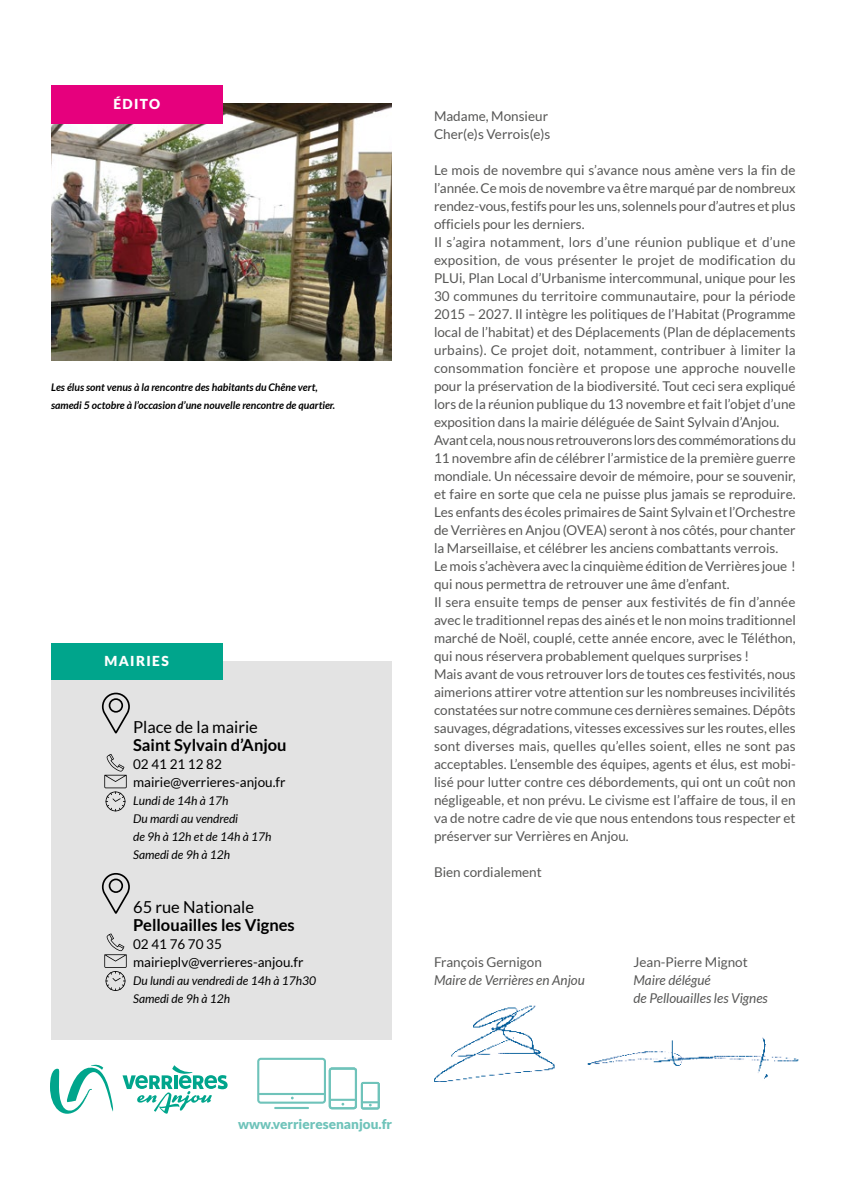
<style>
.page{position:relative;width:851px;height:1191px;background:#fff}
.page>*{position:absolute;margin:0;border:0;box-sizing:border-box;transform-origin:0 0}
.t1{font:700 16.5px "Lato";color:#000}
.t2{font:16.5px "Lato";color:#000}
.t3{font:900 13.8px "Lato";letter-spacing:.1em;color:#fff}
.t4{font:13.5px/18px "Lato";color:#575756}
.t5{font:13.5px/18px "Lato";color:#000}
.t6{font:italic 13.5px/18px "Lato";color:#575756}
.t7{font:900 13.5px "Lato";color:#6fc3ba}
.t8{font:italic 12px/18px "Lato";color:#000}
.t9{font:italic 700 10.5px/18px "Lato";color:#000}
</style>
<div class="page">
<img style="left:51px;top:103px;width:340px;height:257px">
<img style="left:434px;top:1005px;width:121px;height:77px">
<svg style="left:257px;top:1057px;width:122px;height:52px"></svg>
<svg style="left:122px;top:1065px;width:105px;height:49px"></svg>
<svg style="left:50px;top:1064px;width:63px;height:50px"></svg>
<div style="left:51px;top:661px;width:340px;height:378px;background:#e3e3e3"></div>
<div style="left:51px;top:643px;width:171px;height:36px;background:#00a58c"></div>
<svg style="left:102px;top:692px;width:28px;height:41px"></svg>
<svg style="left:102px;top:873px;width:28px;height:40px"></svg>
<svg style="left:104px;top:754px;width:23px;height:57px"></svg>
<svg style="left:104px;top:933px;width:23px;height:58px"></svg>
<img style="left:587px;top:1037px;width:212px;height:42px">
<div style="left:51px;top:85px;width:171px;height:39px;background:#e6007d"></div>
<p class="t3" style="left:113px;top:96px;width:48px">ÉDITO</p>
<p class="t9" style="left:51px;top:378px;width:285px">Les élus sont venus à la rencontre des habitants du Chêne vert, samedi 5 octobre à l’occasion d’une nouvelle rencontre de quartier.</p>
<p class="t3" style="left:104px;top:653px;width:66px">MAIRIES</p>
<p class="t2" style="left:133px;top:718px;width:126px">Place de la mairie</p>
<p class="t1" style="left:133px;top:736px;width:155px">Saint Sylvain d’Anjou</p>
<p class="t5" style="left:133px;top:755px;width:154px">02 41 21 12 82 mairie@verrieres-anjou.fr</p>
<p class="t8" style="left:133px;top:792px;width:140px">Lundi de 14h à 17h<br>Du mardi au vendredi<br>de 9h à 12h et de 14h à 17h<br>Samedi de 9h à 12h</p>
<p class="t2" style="left:133px;top:898px;width:122px">65 rue Nationale</p>
<p class="t1" style="left:133px;top:916px;width:163px">Pellouailles les Vignes</p>
<p class="t5" style="left:133px;top:935px;width:172px">02 41 76 70 35 mairieplv@verrieres-anjou.fr</p>
<p class="t8" style="left:133px;top:972px;width:184px">Du lundi au vendredi de 14h à 17h30<br>Samedi de 9h à 12h</p>
<p class="t4" style="left:434px;top:107px;width:118px">Madame, Monsieur<br>Cher(e)s Verrois(e)s</p>
<p class="t4" style="left:434px;top:161px;width:363px">Le mois de novembre qui s’avance nous amène vers la fin de l’année. Ce mois de novembre va être marqué par de nombreux rendez-vous, festifs pour les uns, solennels pour d’autres et plus officiels pour les derniers.<br>Il s’agira notamment, lors d’une réunion publique et d’une exposition, de vous présenter le projet de modification du PLUi, Plan Local d’Urbanisme intercommunal, unique pour les 30 communes du territoire communautaire, pour la période 2015 – 2027. Il intègre les politiques de l’Habitat (Programme local de l’habitat) et des Déplacements (Plan de déplacements urbains). Ce projet doit, notamment, contribuer à limiter la consommation foncière et propose une approche nouvelle pour la préservation de la biodiversité. Tout ceci sera expliqué lors de la réunion publique du 13 novembre et fait l’objet d’une exposition dans la mairie déléguée de Saint Sylvain d’Anjou.<br>Avant cela, nous nous retrouverons lors des commémorations du 11 novembre afin de célébrer l’armistice de la première guerre mondiale. Un nécessaire devoir de mémoire, pour se souvenir, et faire en sorte que cela ne puisse plus jamais se reproduire.<br>Les enfants des écoles primaires de Saint Sylvain et l’Orchestre de Verrières en Anjou (OVEA) seront à nos côtés, pour chanter la Marseillaise, et célébrer les anciens combattants verrois.<br>Le mois s’achèvera avec la cinquième édition de Verrières joue ! qui nous permettra de retrouver une âme d’enfant.<br>Il sera ensuite temps de penser aux festivités de fin d’année avec le traditionnel repas des ainés et le non moins traditionnel marché de Noël, couplé, cette année encore, avec le Téléthon, qui nous réservera probablement quelques surprises !<br>Mais avant de vous retrouver lors de toutes ces festivités, nous aimerions attirer votre attention sur les nombreuses incivilités constatées sur notre commune ces dernières semaines. Dépôts sauvages, dégradations, vitesses excessives sur les routes, elles sont diverses mais, quelles qu’elles soient, elles ne sont pas acceptables. L’ensemble des équipes, agents et élus, est mobi&shy;lisé pour lutter contre ces débordements, qui ont un coût non négligeable, et non prévu. Le civisme est l’affaire de tous, il en va de notre cadre de vie que nous entendons tous respecter et préserver sur Verrières en Anjou.</p>
<p class="t4" style="left:434px;top:863px;width:109px">Bien cordialement</p>
<p class="t4" style="left:434px;top:953px;width:109px">François Gernigon</p>
<p class="t6" style="left:434px;top:972px;width:152px">Maire de Verrières en Anjou</p>
<p class="t4" style="left:633px;top:953px;width:116px">Jean-Pierre Mignot</p>
<p class="t6" style="left:633px;top:972px;width:136px">Maire délégué<br>de Pellouailles les Vignes</p>
<p class="t7" style="left:238px;top:1116px;width:155px">www.verrieresenanjou.fr</p>
</div>
